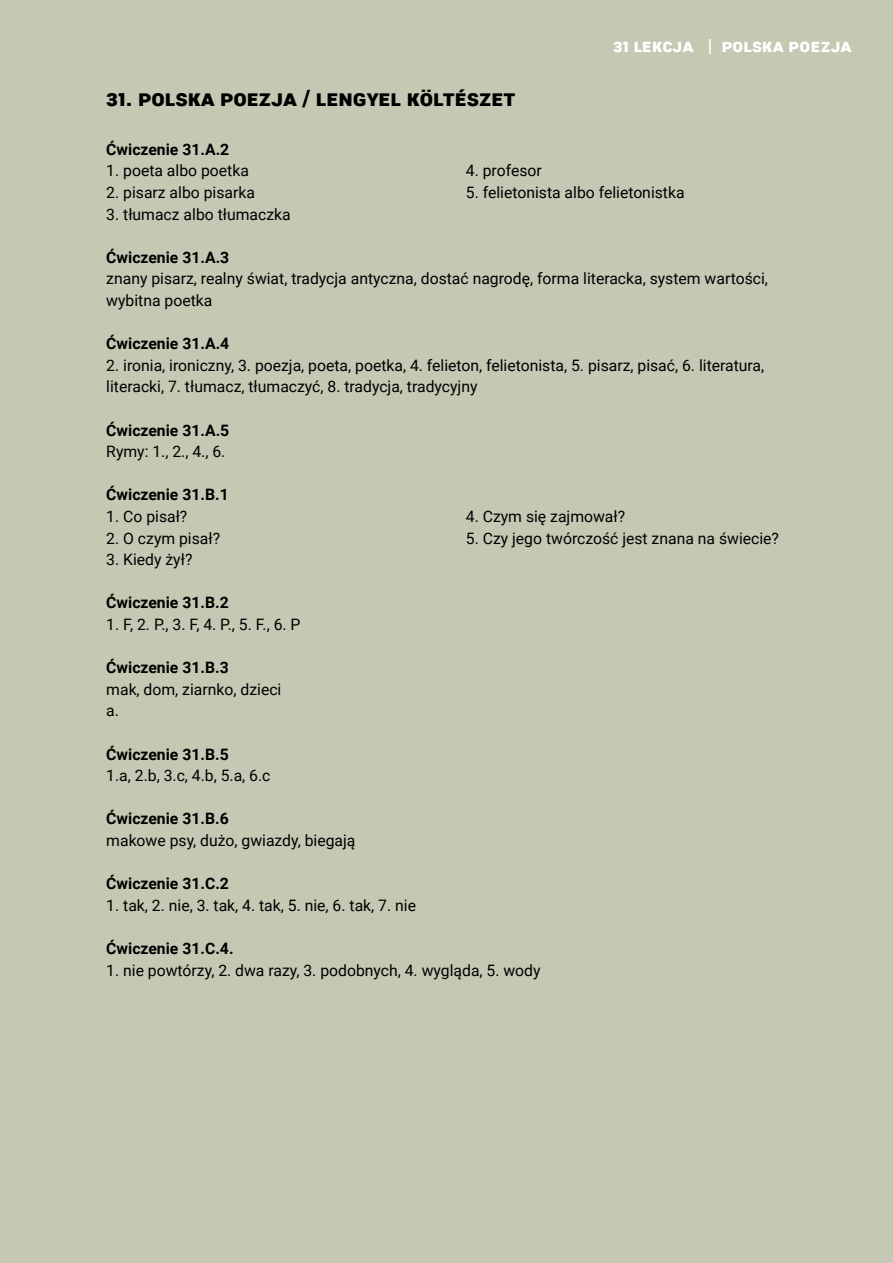
<style>
.page{position:relative;width:893px;height:1263px;background:#c5c9b3}
.page>*{position:absolute;margin:0;border:0;box-sizing:border-box;transform-origin:0 0}
.t1{font:900 22.5px "Roboto";color:#000}
.t2{font:900 18px "Roboto";letter-spacing:.01em;color:#fff}
.t3{font:15.75px/21.6px "Roboto";color:#000}
.t4{font:700 15.75px "Roboto";color:#000}
</style>
<div class="page">
<p class="t2" style="left:613px;top:33px;width:209px">31 LEKCJA | POLSKA POEZJA</p>
<h1 class="t1" style="left:106px;top:82px;width:154px">31. POLSKA POEZJA</h1>
<h1 class="t1" style="left:302px;top:82px;width:215px">/ LE NGYEL KÖLTÉSZET</h1>
<p class="t4" style="left:106px;top:138px;width:125px">Ćwiczenie 31.A.2</p>
<p class="t3" style="left:106px;top:159px;width:144px">1. poeta albo poetka</p>
<p class="t3" style="left:106px;top:181px;width:150px">2. pisarz albo pisarka</p>
<p class="t3" style="left:106px;top:203px;width:186px">3. tłumacz albo tłumaczka</p>
<p class="t3" style="left:466px;top:159px;width:77px">4. profesor</p>
<p class="t3" style="left:466px;top:181px;width:220px">5. felietonista albo felietonistka</p>
<p class="t4" style="left:106px;top:246px;width:125px">Ćwiczenie 31.A.3</p>
<p class="t3" style="left:106px;top:267px;width:663px">znany pisarz, realny świat, tradycja antyczna, dostać nagrodę, forma literacka, system wartości, wybitna poetka</p>
<p class="t4" style="left:106px;top:332px;width:125px">Ćwiczenie 31.A.4</p>
<p class="t3" style="left:106px;top:354px;width:659px">2. ironia, ironiczny, 3. poezja, poeta, poetka, 4. felieton, felietonista, 5. pisarz, pisać, 6. literatura, literacki, 7. tłumacz, tłumaczyć, 8. tradycja, tradycyjny</p>
<p class="t4" style="left:106px;top:419px;width:125px">Ćwiczenie 31.A.5</p>
<p class="t3" style="left:106px;top:440px;width:121px">Rymy: 1., 2., 4., 6.</p>
<p class="t4" style="left:106px;top:484px;width:124px">Ćwiczenie 31.B.1</p>
<p class="t3" style="left:106px;top:505px;width:83px">1. Co pisał?</p>
<p class="t3" style="left:106px;top:527px;width:115px">2. O czym pisał?</p>
<p class="t3" style="left:106px;top:548px;width:88px">3. Kiedy żył?</p>
<p class="t3" style="left:466px;top:505px;width:161px">4. Czym się zajmował?</p>
<p class="t3" style="left:466px;top:526px;width:315px">5. Czy jego twórczość jest znana na świecie?</p>
<p class="t4" style="left:106px;top:592px;width:124px">Ćwiczenie 31.B.2</p>
<p class="t3" style="left:106px;top:613px;width:196px">1. F, 2. P., 3. F, 4. P., 5. F., 6. P</p>
<p class="t4" style="left:106px;top:656px;width:124px">Ćwiczenie 31.B.3</p>
<p class="t3" style="left:106px;top:678px;width:177px">mak, dom, ziarnko, dzieci a.</p>
<p class="t4" style="left:106px;top:743px;width:124px">Ćwiczenie 31.B.5</p>
<p class="t3" style="left:106px;top:764px;width:166px">1.a, 2.b, 3.c, 4.b, 5.a, 6.c</p>
<p class="t4" style="left:106px;top:808px;width:124px">Ćwiczenie 31.B.6</p>
<p class="t3" style="left:106px;top:829px;width:251px">makowe psy, dużo, gwiazdy, biegają</p>
<p class="t4" style="left:106px;top:872px;width:124px">Ćwiczenie 31.C.2</p>
<p class="t3" style="left:106px;top:894px;width:311px">1. tak, 2. nie, 3. tak, 4. tak, 5. nie, 6. tak, 7. nie</p>
<p class="t4" style="left:106px;top:937px;width:129px">Ćwiczenie 31.C.4.</p>
<p class="t3" style="left:106px;top:958px;width:436px">1. nie powtórzy, 2. dwa razy, 3. podobnych, 4. wygląda, 5. wody</p>
</div>
